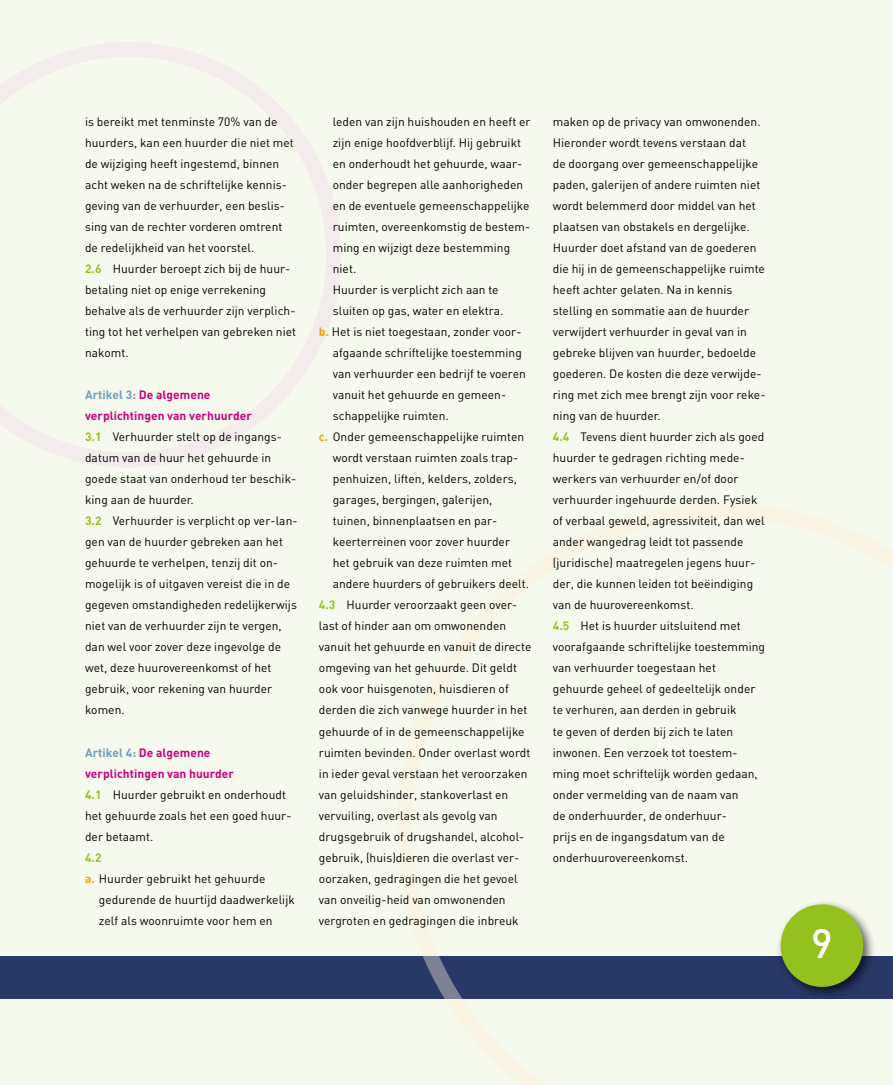
<style>
.page{position:relative;width:893px;height:1085px;background:#fff}
.page>*{position:absolute;margin:0;border:0;box-sizing:border-box;transform-origin:0 0}
.t1{font:500 40.5px "DIN";color:#fff}
.t2{font:12px/21px "DIN";letter-spacing:.005em;color:#000}
.t3{font:700 12px "DIN";color:#95c11f}
.s1{font-weight:700;color:#95c11f}
.s2{font-weight:700;color:#729cb8}
.s3{font-weight:700;color:#c7017f}
.s4{font-weight:700;color:#f7a600}
</style>
<div class="page">
<div style="left:0;top:0;width:893px;height:1084px;background:#f6f9ed"></div>
<div style="left:0;top:956px;width:893px;height:42px;background:#2a3868"></div>
<div style="left:776px;top:899px;width:100px;height:100px;background:#000;opacity:.65"></div>
<div style="left:781px;top:904px;width:82px;height:82px;background:#95c11f;border-radius:50%"></div>
<svg style="left:0;top:42px;width:341px;height:425px"></svg>
<p class="t2" style="left:85px;top:111px;width:213px">is bereikt met tenminste 70% van de huurders, kan een huurder die niet met de wijziging heeft ingestemd, binnen acht weken na de schriftelijke kennis&shy;geving van de verhuurder, een beslis&shy;sing van de rechter vorderen omtrent de redelijkheid van het voorstel.<br><span class="s1">2.6</span> Huurder beroept zich bij de huur&shy;betaling niet op enige verrekening behalve als de verhuurder zijn verplich&shy;ting tot het verhelpen van gebreken niet nakomt.</p>
<p class="t2" style="left:85px;top:384px;width:214px"><span class="s2">Artikel 3:</span> <span class="s3">De algemene<br>verplichtingen van verhuurder<br></span><span class="s1">3.1</span> Verhuurder stelt op de ingangs&shy;datum van de huur het gehuurde in goede staat van onderhoud ter beschik&shy;king aan de huurder.<br><span class="s1">3.2</span> Verhuurder is verplicht op ver-lan&shy;gen van de huurder gebreken aan het gehuurde te verhelpen, tenzij dit on&shy;mogelijk is of uitgaven vereist die in de gegeven omstandigheden redelijkerwijs niet van de verhuurder zijn te vergen, dan wel voor zover deze ingevolge de wet, deze huurovereenkomst of het gebruik, voor rekening van huurder komen.</p>
<p class="t2" style="left:85px;top:741px;width:208px"><span class="s2">Artikel 4:</span> <span class="s3">De algemene verplichtingen van huurder<br></span><span class="s1">4.1</span> Huurder gebruikt en onderhoudt het gehuurde zoals het een goed huur&shy;der betaamt.</p>
<p class="t3" style="left:85px;top:849px;width:18px">4.2</p>
<p class="t2" style="left:85px;top:867px;width:182px"><span class="s4">a.</span> Huurder gebruikt het gehuurde</p>
<p class="t2" style="left:99px;top:888px;width:198px">gedurende de huurtijd daadwerkelijk</p>
<p class="t2" style="left:99px;top:909px;width:175px">zelf als woonruimte voor hem en</p>
<p class="t2" style="left:333px;top:111px;width:199px">leden van zijn huishouden en heeft er</p>
<p class="t2" style="left:333px;top:132px;width:190px">zijn enige hoofdverblijf. Hij gebruikt</p>
<p class="t2" style="left:333px;top:153px;width:191px">en onderhoudt het gehuurde, waar-</p>
<p class="t2" style="left:333px;top:174px;width:192px">onder begrepen alle aanhorigheden</p>
<p class="t2" style="left:333px;top:195px;width:198px">en de eventuele gemeenschappelijke</p>
<p class="t2" style="left:333px;top:216px;width:199px">ruimten, overeenkomstig de bestem-</p>
<p class="t2" style="left:333px;top:237px;width:179px">ming en wijzigt deze bestemming</p>
<p class="t2" style="left:333px;top:258px;width:25px">niet.</p>
<p class="t2" style="left:333px;top:279px;width:167px">Huurder is verplicht zich aan te</p>
<p class="t2" style="left:333px;top:300px;width:172px">sluiten op gas, water en elektra.</p>
<p class="t2" style="left:319px;top:321px;width:204px"><span class="s4">b.</span> Het is niet toegestaan, zonder voor-</p>
<p class="t2" style="left:333px;top:342px;width:191px">afgaande schriftelijke toestemming</p>
<p class="t2" style="left:333px;top:363px;width:195px">van verhuurder een bedrijf te voeren</p>
<p class="t2" style="left:333px;top:384px;width:175px">vanuit het gehuurde en gemeen-</p>
<p class="t2" style="left:333px;top:405px;width:118px">schappelijke ruimten.</p>
<p class="t2" style="left:319px;top:426px;width:207px"><span class="s4">c.</span> Onder gemeenschappelijke ruimten</p>
<p class="t2" style="left:333px;top:447px;width:187px">wordt verstaan ruimten zoals trap-</p>
<p class="t2" style="left:333px;top:468px;width:186px">penhuizen, liften, kelders, zolders,</p>
<p class="t2" style="left:333px;top:489px;width:161px">garages, bergingen, galerijen,</p>
<p class="t2" style="left:333px;top:510px;width:166px">tuinen, binnenplaatsen en par-</p>
<p class="t2" style="left:333px;top:531px;width:179px">keerterreinen voor zover huurder</p>
<p class="t2" style="left:333px;top:552px;width:181px">het gebruik van deze ruimten met</p>
<p class="t2" style="left:333px;top:573px;width:198px">andere huurders of gebruikers deelt.</p>
<p class="t2" style="left:319px;top:594px;width:200px"><span class="s1">4.3</span> Huurder veroorzaakt geen over-</p>
<p class="t2" style="left:319px;top:615px;width:189px">last of hinder aan om omwonenden</p>
<p class="t2" style="left:319px;top:636px;width:214px">vanuit het gehuurde en vanuit de directe</p>
<p class="t2" style="left:319px;top:657px;width:200px">omgeving van het gehuurde. Dit geldt</p>
<p class="t2" style="left:319px;top:678px;width:191px">ook voor huisgenoten, huisdieren of</p>
<p class="t2" style="left:319px;top:699px;width:210px">derden die zich vanwege huurder in het</p>
<p class="t2" style="left:319px;top:720px;width:207px">gehuurde of in de gemeenschappelijke</p>
<p class="t2" style="left:319px;top:741px;width:213px">ruimten bevinden. Onder overlast wordt</p>
<p class="t2" style="left:319px;top:762px;width:210px">in ieder geval verstaan het veroorzaken</p>
<p class="t2" style="left:319px;top:783px;width:191px">van geluidshinder, stankoverlast en</p>
<p class="t2" style="left:319px;top:804px;width:180px">vervuiling, overlast als gevolg van</p>
<p class="t2" style="left:319px;top:825px;width:207px">drugsgebruik of drugshandel, alcohol-</p>
<p class="t2" style="left:319px;top:846px;width:202px">gebruik, (huis)dieren die overlast ver-</p>
<p class="t2" style="left:319px;top:867px;width:200px">oorzaken, gedragingen die het gevoel</p>
<p class="t2" style="left:319px;top:888px;width:188px">van onveilig-heid van omwonenden</p>
<p class="t2" style="left:319px;top:909px;width:201px">vergroten en gedragingen die inbreuk</p>
<p class="t2" style="left:553px;top:111px;width:214px">maken op de privacy van omwonenden.<br>Hieronder wordt tevens verstaan dat<br>de doorgang over gemeenschappelijke paden, galerijen of andere ruimten niet wordt belemmerd door middel van het plaatsen van obstakels en dergelijke.<br>Huurder doet afstand van de goederen die hij in de gemeenschappelijke ruimte heeft achter gelaten. Na in kennis stelling en sommatie aan de huurder verwijdert verhuurder in geval van in gebreke blijven van huurder, bedoelde goederen. De kosten die deze verwijde&shy;ring met zich mee brengt zijn voor reke&shy;ning van de huurder.<br><span class="s1">4.4</span> Tevens dient huurder zich als goed huurder te gedragen richting mede&shy;werkers van verhuurder en/of door verhuurder ingehuurde derden. Fysiek of verbaal geweld, agressiviteit, dan wel ander wangedrag leidt tot passende (juridische) maatregelen jegens huur&shy;der, die kunnen leiden tot beëindiging van de huurovereenkomst.<br><span class="s1">4.5</span> Het is huurder uitsluitend met voorafgaande schriftelijke toestemming van verhuurder toegestaan het gehuurde geheel of gedeeltelijk onder te verhuren, aan derden in gebruik<br>te geven of derden bij zich te laten inwonen. Een verzoek tot toestem&shy;ming moet schriftelijk worden gedaan, onder vermelding van de naam van<br>de onderhuurder, de onderhuur-<br>prijs en de ingangsdatum van de onderhuurovereenkomst.</p>
<h1 class="t1" style="left:811px;top:917px;width:23px">9</h1>
</div>
